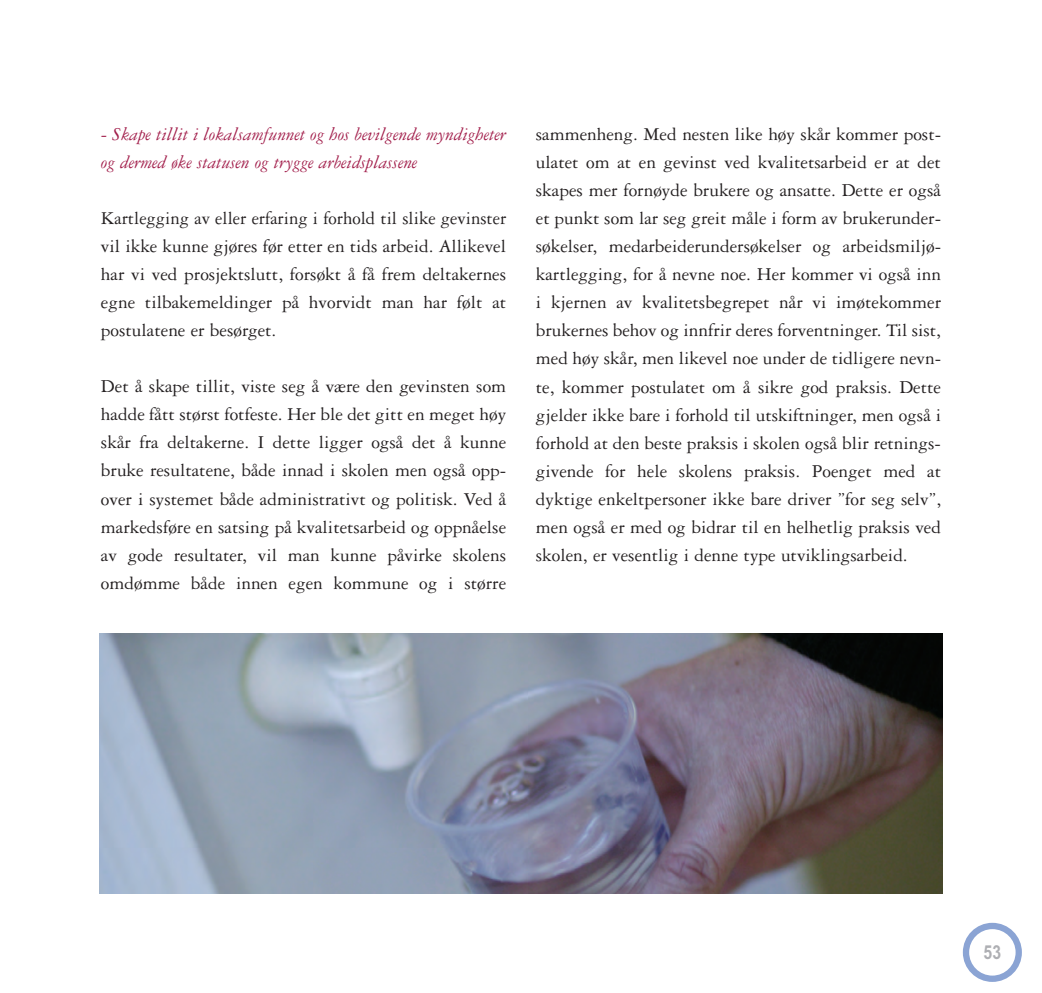
<style>
.page{position:relative;width:1042px;height:993px;background:#fff}
.page>*{position:absolute;margin:0;border:0;box-sizing:border-box;transform-origin:0 0}
.t1{font:19.25px/28px "Garamond Three";color:#231f20;text-align:justify}
.t2{font:italic 19.25px/28px "Garamond Three";color:#a21e4b}
.t3{font:700 19.25px "Arial Narrow";color:#aeafb3}
</style>
<div class="page">
<div style="left:963px;top:922px;width:59px;height:59px;border:6px solid #8ba4d4;border-radius:50%"></div>
<img style="left:99px;top:633px;width:844px;height:260px">
<p class="t2" style="left:101px;top:122px;width:407px">- Skape tillit i lokalsamfunnet og hos bevilgende myndigheter og dermed øke statusen og trygge arbeidsplassene</p>
<p class="t1" style="left:101px;top:206px;width:407px">Kartlegging av eller erfaring i forhold til slike gevinster vil ikke kunne gjøres før etter en tids arbeid. Allikevel har vi ved prosjektslutt, forsøkt å få frem deltakernes egne tilbakemeldinger på hvorvidt man har følt at postulatene er besørget.</p>
<p class="t1" style="left:101px;top:374px;width:407px">Det å skape tillit, viste seg å være den gevinsten som hadde fått størst fotfeste. Her ble det gitt en meget høy skår fra deltakerne. I dette ligger også det å kunne bruke resultatene, både innad i skolen men også opp&shy;over i systemet både administrativt og politisk. Ved å markedsføre en satsing på kvalitetsarbeid og oppnåelse av gode resultater, vil man kunne påvirke skolens omdømme både innen egen kommune og i større</p>
<p class="t1" style="left:536px;top:122px;width:407px">sammenheng. Med nesten like høy skår kommer post&shy;ulatet om at en gevinst ved kvalitetsarbeid er at det skapes mer fornøyde brukere og ansatte. Dette er også et punkt som lar seg greit måle i form av brukerunder&shy;søkelser, medarbeiderundersøkelser og arbeidsmiljø&shy;kartlegging, for å nevne noe. Her kommer vi også inn i kjernen av kvalitetsbegrepet når vi imøtekommer brukernes behov og innfrir deres forventninger. Til sist, med høy skår, men likevel noe under de tidligere nevn&shy;te, kommer postulatet om å sikre god praksis. Dette gjelder ikke bare i forhold til utskiftninger, men også i forhold at den beste praksis i skolen også blir retnings&shy;givende for hele skolens praksis. Poenget med at dyktige enkeltpersoner ikke bare driver ”for seg selv”, men også er med og bidrar til en helhetlig praksis ved skolen, er vesentlig i denne type utviklingsarbeid.</p>
<p class="t3" style="left:983px;top:944px;width:19px">53</p>
</div>
